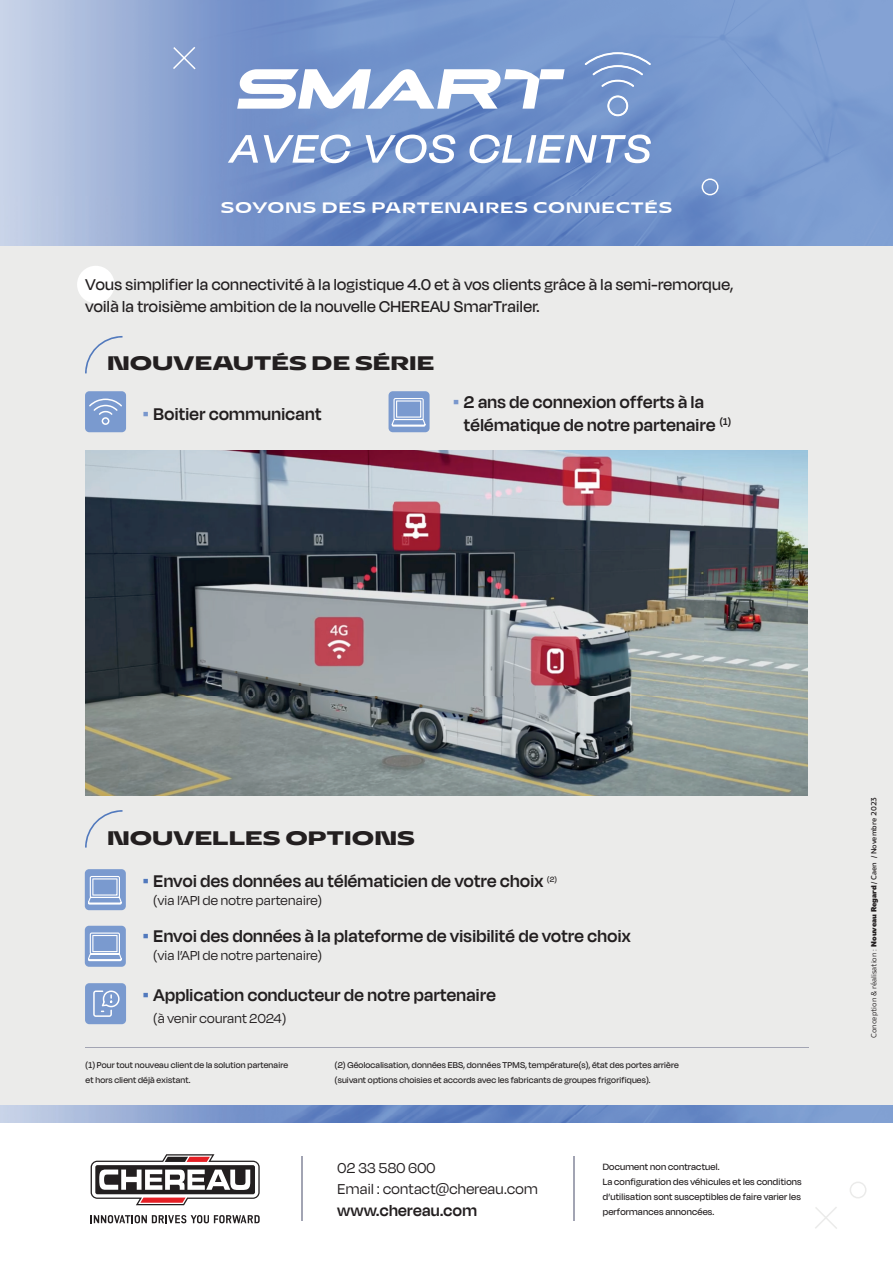
<style>
.page{position:relative;width:893px;height:1263px;background:#fff}
.page>*{position:absolute;margin:0;border:0;box-sizing:border-box;transform-origin:0 0}
.t1{font:italic 500 45.9px "Degular Display";letter-spacing:.05em;color:#fff;scale:1.11 1}
.t2{font:600 19.5px/23.4px "Degular Display";letter-spacing:.02em;color:#231f20}
.t3{font:19.5px "Asgard Trial Wide Bold Trial";letter-spacing:.04em;color:#231f20}
.t4{font:500 18px/21.6px "Degular Display";letter-spacing:.02em;color:#231f20}
.t5{font:600 18px "Degular Display";letter-spacing:.02em;color:#231f20}
.t6{font:16.5px/21.6px "Degular Display";letter-spacing:.02em;color:#231f20}
.t7{font:15px "Degular Display";letter-spacing:.02em;color:#231f20}
.t8{font:15px "Asgard Trial Wide Medium Trial";letter-spacing:.1em;color:#fff}
.t9{font:500 10.5px/15px "Degular Display";letter-spacing:.02em;color:#231f20}
.t10{font:500 9.75px/15px "Degular Display";letter-spacing:.02em;color:#231f20}
.t11{font:500 8.7px "Degular Display";color:#231f20}
.t12{font:7.5px "Amino Regular 4";color:#231f20}
.s1{font-size:24px;color:#7997cd}
.s2{font-size:24px;color:#5179bd}
.s3{font-family:"Amino Regular 9"}
.s4{font-family:"Amino Regular 5"}
</style>
<div class="page">
<img style="left:0;top:0;width:893px;height:246px">
<svg style="left:173px;top:47px;width:23px;height:22px"></svg>
<svg style="left:702px;top:178px;width:16px;height:17px"></svg>
<svg style="left:815px;top:1207px;width:22px;height:22px"></svg>
<svg style="left:850px;top:1182px;width:16px;height:16px"></svg>
<div style="left:0;top:246px;width:893px;height:868px;background:#ebebea"></div>
<img style="left:0;top:1106px;width:893px;height:16px">
<svg style="left:237px;top:69px;width:328px;height:40px"></svg>
<svg style="left:607px;top:95px;width:21px;height:21px"></svg>
<svg style="left:585px;top:52px;width:66px;height:35px"></svg>
<img style="left:85px;top:450px;width:723px;height:345px">
<svg style="left:85px;top:336px;width:38px;height:37px"></svg>
<svg style="left:85px;top:810px;width:38px;height:37px"></svg>
<svg style="left:91px;top:1215px;width:169px;height:8px"></svg>
<svg style="left:91px;top:1154px;width:169px;height:51px"></svg>
<hr style="left:302px;top:1157px;width:1px;height:64px;background:#a2a4b3">
<hr style="left:573px;top:1157px;width:1px;height:64px;background:#a2a4b3">
<div style="left:85px;top:983px;width:41px;height:41px;background:#7a9acf;border-radius:4px"></div>
<svg style="left:93px;top:990px;width:27px;height:27px"></svg>
<div style="left:77px;top:266px;width:38px;height:37px;background:#fff;border-radius:50%"></div>
<div style="left:85px;top:391px;width:41px;height:41px;background:#7a9acf;border-radius:4px"></div>
<svg style="left:89px;top:399px;width:33px;height:26px"></svg>
<div style="left:389px;top:391px;width:41px;height:41px;background:#7a9acf;border-radius:4px"></div>
<svg style="left:392px;top:398px;width:33px;height:29px"></svg>
<div style="left:85px;top:869px;width:41px;height:41px;background:#7a9acf;border-radius:4px"></div>
<svg style="left:88px;top:876px;width:34px;height:28px"></svg>
<div style="left:85px;top:926px;width:41px;height:41px;background:#7a9acf;border-radius:4px"></div>
<svg style="left:88px;top:932px;width:34px;height:29px"></svg>
<hr style="left:86px;top:1047px;width:723px;height:1px;background:#a2a4b3">
<h1 class="t1" style="left:231px;top:122px;width:380px">AVEC VOS CLIENTS</h1>
<h3 class="t8" style="left:221px;top:196px;width:452px">SOYONS DES PARTENAIRES CONNECTÉS</h3>
<h3 class="t4" style="left:86px;top:273px;width:649px">Vous simplifier la connectivité à la logistique 4.0 et à vos clients grâce à la semi-remorque, voilà la troisième ambition de la nouvelle CHEREAU SmarTrailer.</h3>
<h2 class="t3" style="left:107px;top:349px;width:328px">NOUVEAUTÉS DE SÉRIE</h2>
<h2 class="t2" style="left:143px;top:401px;width:180px"><span class="s1">•</span> Boitier communicant</h2>
<h2 class="t2" style="left:464px;top:390px;width:269px;text-indent:-11px"><span class="s1">•</span> 2 ans de connexion offerts à la télématique de notre partenaire <sup>(1)</sup></h2>
<h2 class="t3" style="left:107px;top:823px;width:309px">NOUVELLES OPTIONS</h2>
<h2 class="t2" style="left:143px;top:869px;width:402px"><span class="s2">•</span> Envoi des données au télématicien de votre choix</h2>
<p class="t11" style="left:547px;top:874px;width:11px">(2)</p>
<h3 class="t7" style="left:154px;top:892px;width:170px">(via l’API de notre partenaire)</h3>
<h2 class="t2" style="left:143px;top:923px;width:489px"><span class="s2">•</span> Envoi des données à la plateforme de visibilité de votre choix</h2>
<h3 class="t7" style="left:154px;top:947px;width:170px">(via l’API de notre partenaire)</h3>
<h2 class="t2" style="left:143px;top:982px;width:354px"><span class="s2">•</span> Application conducteur de notre partenaire</h2>
<h3 class="t7" style="left:154px;top:1009px;width:134px">(à venir courant 2024)</h3>
<p class="t10" style="left:86px;top:1057px;width:204px">(1) Pour tout nouveau client de la solution partenaire et hors client déjà existant.</p>
<p class="t10" style="left:335px;top:1057px;width:345px">(2) Géolocalisation, données EBS, données TPMS, température(s), état des portes arrière (suivant options choisies et accords avec les fabricants de groupes frigorifiques).</p>
<h3 class="t6" style="left:337px;top:1156px;width:202px">02 33 580 600<br>Email : contact@chereau.com</h3>
<h3 class="t5" style="left:337px;top:1200px;width:141px">www.chereau.com</h3>
<p class="t9" style="left:603px;top:1159px;width:200px">Document non contractuel.<br>La configuration des véhicules et les conditions d’utilisation sont susceptibles de faire varier les performances annoncées.</p>
<p class="t12" style="left:869px;top:1038px;width:243px;rotate:-90deg">Conception &amp; réalisation : <span class="s3">Nouveau Regard</span> <span class="s4">/ Caen / Novembre 2023</span></p>
</div>
